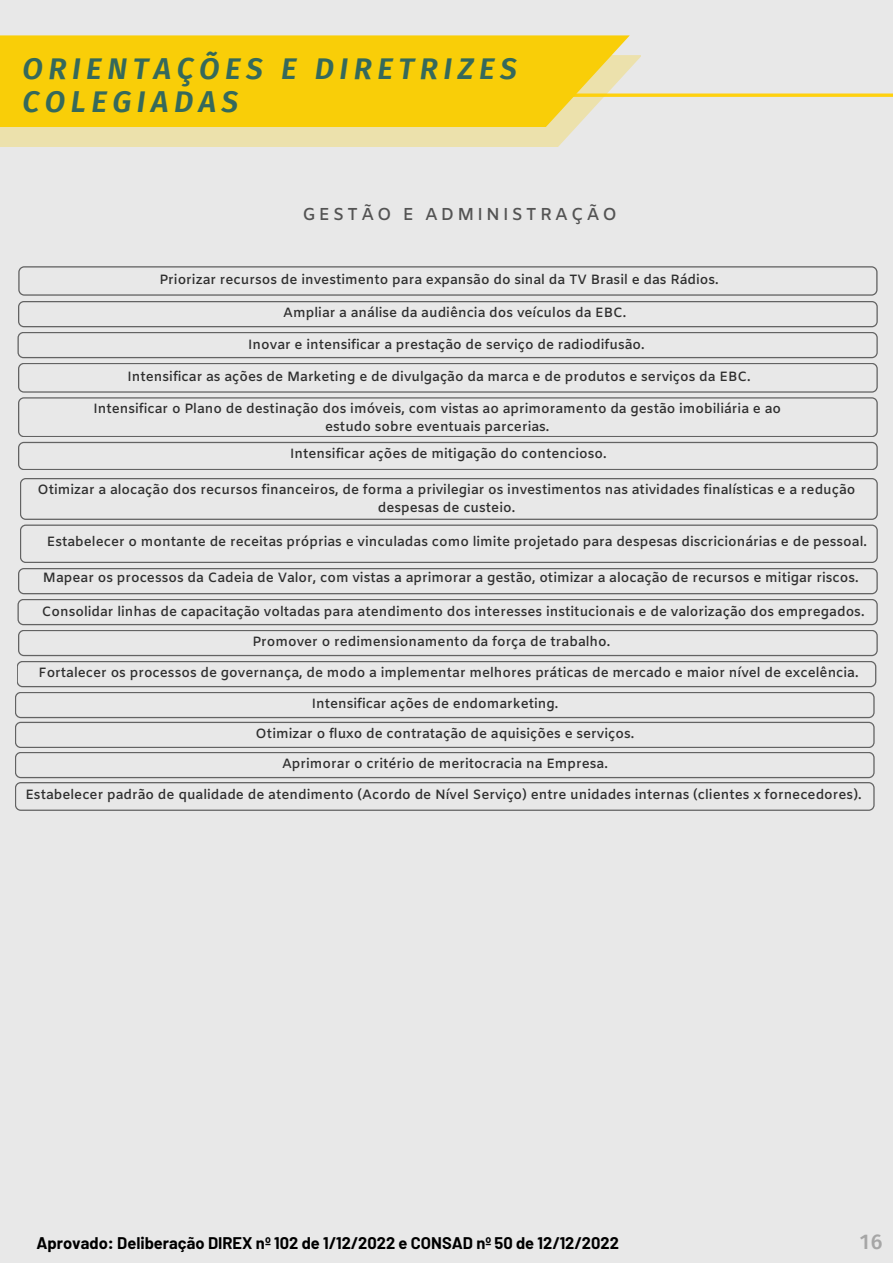
<style>
.page{position:relative;width:893px;height:1264px;background:#fff}
.page>*{position:absolute;margin:0;border:0;box-sizing:border-box;transform-origin:0 0}
.t1{font:italic 600 30px/32.5px "Fira Sans";letter-spacing:.185em;color:#35695b}
.t2{font:500 21.3px "Fira Sans";color:#a6a6a6}
.t3{font:600 17.25px "Amiko";letter-spacing:.18em;color:#545454}
.t4{font:700 16.5px "Barlow";color:#000}
.t5{font:600 13.5px/17.9px "Amiko";color:#2e2e2e;text-align:center}
</style>
<div class="page">
<div style="left:0;top:0;width:892px;height:1262px;background:#e8e8e8"></div>
<svg style="left:640px;top:93px;width:252px;height:4px"></svg>
<div style="left:0;top:35px;width:629px;height:20px;background:#f9ce08"></div>
<svg style="left:0;top:55px;width:640px;height:91px;background:#f5d339"></svg>
<svg style="left:18px;top:266px;width:859px;height:29px"></svg>
<svg style="left:18px;top:301px;width:859px;height:169px"></svg>
<svg style="left:15px;top:478px;width:862px;height:332px"></svg>
<h1 class="t1" style="left:22px;top:53px;width:496px">ORIENTAÇÕES E DIRETRIZES<br>COLEGIADAS</h1>
<p class="t3" style="left:302px;top:203px;width:316px">GESTÃO E ADMINISTRAÇÃO</p>
<p class="t5" style="left:159px;top:272px;width:561px">Priorizar recursos de investimento para expansão do sinal da TV Brasil e das Rádios.</p>
<p class="t5" style="left:283px;top:305px;width:344px">Ampliar a análise da audiência dos veículos da EBC.</p>
<p class="t5" style="left:248px;top:336px;width:398px">Inovar e intensificar a prestação de serviço de radiodifusão.</p>
<p class="t5" style="left:127px;top:369px;width:624px">Intensificar as ações de Marketing e de divulgação da marca e de produtos e serviços da EBC.</p>
<p class="t5" style="left:93px;top:400px;width:689px">Intensificar o Plano de destinação dos imóveis, com vistas ao aprimoramento da gestão imobiliária e ao estudo sobre eventuais parcerias.</p>
<p class="t5" style="left:290px;top:445px;width:318px">Intensificar ações de mitigação do contencioso.</p>
<p class="t5" style="left:37px;top:481px;width:819px">Otimizar a alocação dos recursos financeiros, de forma a privilegiar os investimentos nas atividades finalísticas e a redução despesas de custeio.</p>
<p class="t5" style="left:47px;top:533px;width:821px">Estabelecer o montante de receitas próprias e vinculadas como limite projetado para despesas discricionárias e de pessoal.</p>
<p class="t5" style="left:43px;top:570px;width:817px">Mapear os processos da Cadeia de Valor, com vistas a aprimorar a gestão, otimizar a alocação de recursos e mitigar riscos.</p>
<p class="t5" style="left:42px;top:603px;width:824px">Consolidar linhas de capacitação voltadas para atendimento dos interesses institucionais e de valorização dos empregados.</p>
<p class="t5" style="left:252px;top:633px;width:359px">Promover o redimensionamento da força de trabalho.</p>
<p class="t5" style="left:39px;top:665px;width:821px">Fortalecer os processos de governança, de modo a implementar melhores práticas de mercado e maior nível de excelência.</p>
<p class="t5" style="left:312px;top:695px;width:248px">Intensificar ações de endomarketing.</p>
<p class="t5" style="left:256px;top:725px;width:380px">Otimizar o fluxo de contratação de aquisições e serviços.</p>
<p class="t5" style="left:282px;top:755px;width:327px">Aprimorar o critério de meritocracia na Empresa.</p>
<p class="t5" style="left:25px;top:786px;width:837px">Estabelecer padrão de qualidade de atendimento (Acordo de Nível Serviço) entre unidades internas (clientes x fornecedores).</p>
<p class="t4" style="left:36px;top:1232px;width:584px">Aprovado: Deliberação DIREX nº 102 de 1/12/2022 e CONSAD nº 50 de 12/12/2022</p>
<h2 class="t2" style="left:859px;top:1228px;width:24px">16</h2>
</div>
